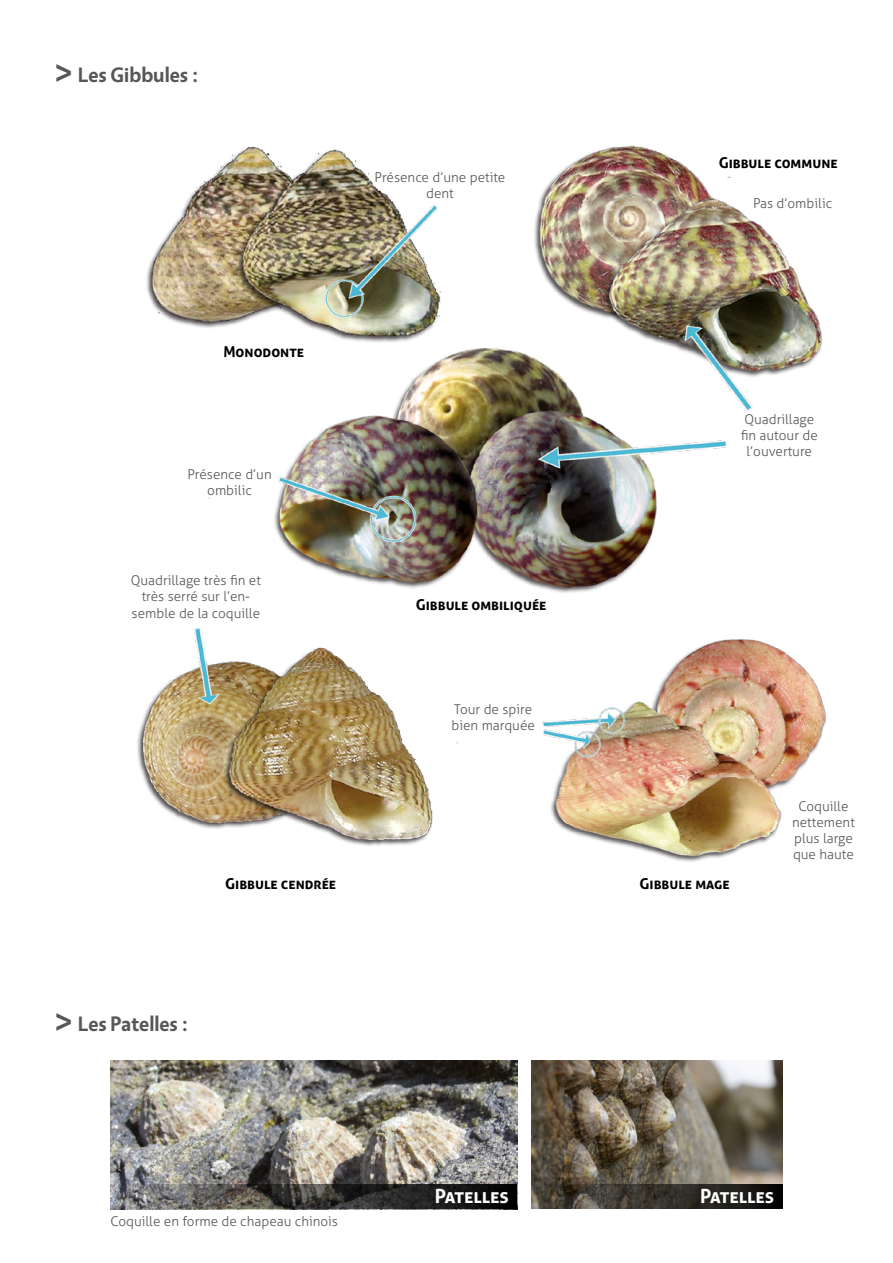
<style>
.page{position:relative;width:893px;height:1263px;background:#fff}
.page>*{position:absolute;margin:0;border:0;box-sizing:border-box;transform-origin:0 0}
.t1{font:700 21px "Vegur";color:#575756}
.t2{font:700 19.5px "Aller";letter-spacing:-.05em;color:#fff}
.t3{font:700 15px "Aller";color:#000}
.t4{font:300 13.5px/16.2px "Aller";color:#575756;text-align:center}
.s1{font-size:36px}
</style>
<div class="page">
<img style="left:110px;top:1060px;width:407px;height:124px">
<svg style="left:110px;top:1184px;width:407px;height:25px;background:#41403f"></svg>
<img style="left:137px;top:145px;width:689px;height:717px">
<img style="left:531px;top:1060px;width:252px;height:124px">
<svg style="left:531px;top:1184px;width:252px;height:25px;background:#34312a"></svg>
<h1 class="t1" style="left:54px;top:63px;width:146px"><span class="s1">&gt;</span> Les Gibbules :</h1>
<p class="t3" style="left:223px;top:342px;width:82px">Monodonte</p>
<p class="t4" style="left:187px;top:466px;width:86px">Présence d’un ombilic</p>
<p class="t4" style="left:131px;top:572px;width:132px">Quadrillage très fin et très serré sur l’en&shy;semble de la coquille</p>
<p class="t4" style="left:375px;top:169px;width:132px">Présence d’une petite dent</p>
<p class="t3" style="left:416px;top:595px;width:132px">Gibbule ombiliquée</p>
<p class="t4" style="left:451px;top:701px;width:85px;text-align:left">Tour de spire bien marquée</p>
<p class="t3" style="left:719px;top:153px;width:120px">Gibbule commune</p>
<p class="t4" style="left:753px;top:195px;width:81px">Pas d’ombilic</p>
<p class="t4" style="left:741px;top:411px;width:79px">Quadrillage fin autour de l’ouverture</p>
<p class="t4" style="left:792px;top:798px;width:64px">Coquille nettement plus large que haute</p>
<p class="t3" style="left:225px;top:875px;width:112px">Gibbule cendrée</p>
<p class="t3" style="left:640px;top:875px;width:92px">Gibbule mage</p>
<h1 class="t1" style="left:54px;top:1012px;width:136px"><span class="s1">&gt;</span> Les Patelles :</h1>
<h2 class="t2" style="left:435px;top:1184px;width:75px">Patelles</h2>
<h2 class="t2" style="left:700px;top:1184px;width:75px">Patelles</h2>
<p class="t4" style="left:110px;top:1213px;width:229px">Coquille en forme de chapeau chinois</p>
</div>
